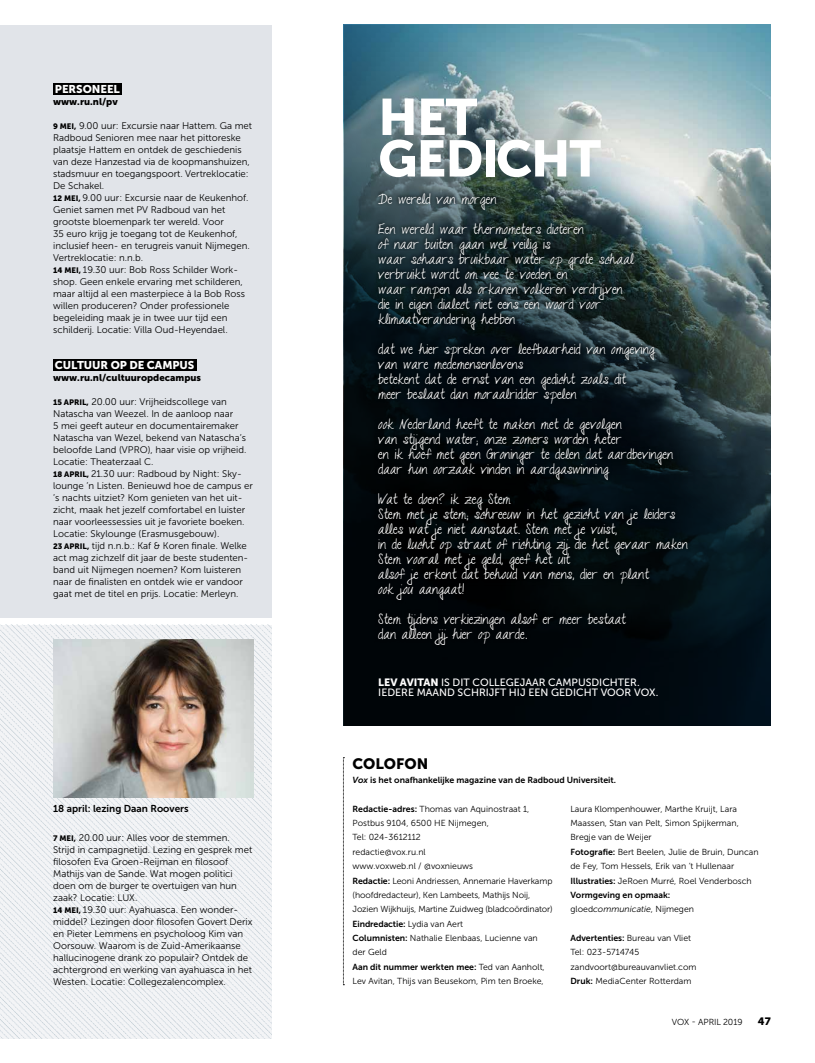
<style>
.page{position:relative;width:815px;height:1063px;background:#fff}
.page>*{position:absolute;margin:0;border:0;box-sizing:border-box;transform-origin:0 0}
.t1{font:50.88px/41.5px "Museo Sans 900";letter-spacing:-.02em;color:#fff}
.t2{font:15px "Museo Sans 900";color:#000}
.t3{font:13.75px/15px "Talkingtothe Moon";color:#fff}
.t4{font:11.25px "Museo Sans 900";letter-spacing:-.005em;color:#fff}
.t5{font:10.62px "Museo Sans 900";color:#000}
.t6{font:10.5px/10.5px "Museo Sans 500";color:#fff}
.t7{font:10px "Museo Sans 700";color:#000}
.t8{font:9.62px/12px "Museo Sans 300";color:#000}
.t9{font:9.62px "Museo Sans 900";color:#000}
.t10{font:8.75px/14.4px "Museo Sans 300";color:#000}
.t11{font:8.75px "Museo Sans 700";color:#000}
.s1{font-family:"Museo Sans 900";font-size:7.88px}
.s2{font-family:"Museo Sans 900"}
.s3{font-style:italic}
.s4{font-family:"Museo Sans 700"}
.s5{font-family:"Museo Sans 300"}
</style>
<div class="page">
<div style="left:0;top:25px;width:271px;height:592px;background:#e1e4e9"></div>
<img style="left:0;top:625px;width:271px;height:413px">
<svg style="left:344px;top:25px;width:427px;height:700px;background:#4a5e65"></svg>
<svg style="left:343px;top:757px;width:1px;height:228px"></svg>
<svg style="left:375px;top:189px;width:316px;height:460px;background:#101a1d"></svg>
<div style="left:53px;top:83px;width:69px;height:11px;background:#000"></div>
<div style="left:53px;top:359px;width:143px;height:11px;background:#000"></div>
<img style="left:53px;top:639px;width:200px;height:158px">
<p class="t4" style="left:55px;top:82px;width:66px">PERSONEEL</p>
<p class="t9" style="left:53px;top:96px;width:66px">www.ru.nl/pv</p>
<p class="t8" style="left:53px;top:119px;width:200px"><span class="s1">9 MEI,</span> 9.00 uur: Excursie naar Hattem. Ga met Radboud Senioren mee naar het pittoreske plaatsje Hattem en ontdek de geschiedenis van deze Hanzestad via de koopmanshuizen, stadsmuur en toegangspoort. Vertreklocatie:<br>De Schakel.<br><span class="s1">12 MEI,</span> 9.00 uur: Excursie naar de Keukenhof.<br>Geniet samen met PV Radboud van het grootste bloemenpark ter wereld. Voor<br>35 euro krijg je toegang tot de Keukenhof, inclusief heen- en terugreis vanuit Nijmegen.<br>Vertreklocatie: n.n.b.<br><span class="s1">14 MEI,</span> 19.30 uur: Bob Ross Schilder Work&shy;shop. Geen enkele ervaring met schilderen, maar altijd al een masterpiece à la Bob Ross willen produceren? Onder professionele begeleiding maak je in twee uur tijd een schilderij. Locatie: Villa Oud- Heyendael.</p>
<p class="t4" style="left:55px;top:358px;width:141px">CULTUUR OP DE CAMPUS</p>
<p class="t9" style="left:53px;top:372px;width:149px">www.ru.nl/cultuuropdecampus</p>
<p class="t8" style="left:53px;top:395px;width:201px"><span class="s1">15 APRIL,</span> 20.00 uur: Vrijheidscollege van Natascha van Weezel. In de aanloop naar<br>5 mei geeft auteur en documentairemaker Natascha van Wezel, bekend van Natascha’s beloofde Land (VPRO), haar visie op vrijheid.<br>Locatie: Theaterzaal C.<br><span class="s1">18 APRIL,</span> 21.30 uur: Radboud by Night: Sky&shy;lounge ’n Listen. Benieuwd hoe de campus er ’s nachts uitziet? Kom genieten van het uit&shy;zicht, maak het jezelf comfortabel en luister naar voorleessessies uit je favoriete boeken.<br>Locatie: Skylounge (Erasmusgebouw).<br><span class="s1">23 APRIL,</span> tijd n.n.b.: Kaf &amp; Koren finale. Welke act mag zichzelf dit jaar de beste studenten&shy;band uit Nijmegen noemen? Kom luisteren naar de finalisten en ontdek wie er vandoor gaat met de titel en prijs. Locatie: Merleyn.</p>
<p class="t7" style="left:53px;top:803px;width:137px">18 april: lezing Daan Roovers</p>
<p class="t8" style="left:53px;top:832px;width:201px"><span class="s1">7 MEI,</span> 20.00 uur: Alles voor de stemmen.<br>Strijd in campagnetijd. Lezing en gesprek met filosofen Eva Groen- Reijman en filosoof Mathijs van de Sande. Wat mogen politici doen om de burger te overtuigen van hun zaak? Locatie: LUX.<br><span class="s1">14 MEI,</span> 19.30 uur: Ayahuasca. Een wonder&shy;middel? Lezingen door filosofen Govert Derix en Pieter Lemmens en psycholoog Kim van Oorsouw. Waarom is de Zuid-Amerikaanse hallucinogene drank zo populair? Ontdek de achtergrond en werking van ayahuasca in het Westen. Locatie: Collegezalencomplex.</p>
<h1 class="t1" style="left:378px;top:96px;width:224px">HET<br>GEDICHT</h1>
<h3 class="t3" style="left:378px;top:184px;width:207px;line-height:30px">De wereld van morgen<br>Een wereld waar thermometers dicteren</h3>
<h3 class="t3" style="left:378px;top:236px;width:257px">of naar buiten gaan wel veilig is<br>waar schaars bruikbaar water op grote schaal verbruikt wordt om vee te voeden en<br>waar rampen als orkanen volkeren verdrijven die in eigen dialect niet eens een woord voor klimaatverandering hebben</h3>
<h3 class="t3" style="left:378px;top:341px;width:278px">dat we hier spreken over leefbaarheid van omgeving van ware medemensenlevens<br>betekent dat de ernst van een gedicht zoals dit<br>meer beslaat dan moraalridder spelen</h3>
<h3 class="t3" style="left:378px;top:416px;width:297px">ook Nederland heeft te maken met de gevolgen<br>van stijgend water; onze zomers worden heter<br>en ik hoef met geen Groninger te delen dat aardbevingen daar hun oorzaak vinden in aardgaswinning</h3>
<p class="t3" style="left:378px;top:491px;width:311px">Wat te doen? ik zeg Stem<br>Stem met je stem; schreeuw in het gezicht van je leiders alles wat je niet aanstaat. Stem met je vuist,<br>in de lucht op straat of richting zij die het gevaar maken Stem vooral met je geld, geef het uit<br>alsof je erkent dat behoud van mens, dier en plant<br>ook jou aangaat!</p>
<h3 class="t3" style="left:378px;top:611px;width:249px">Stem tijdens verkiezingen alsof er meer bestaat dan alleen jij hier op aarde.</h3>
<p class="t6" style="left:378px;top:677px;width:282px"><span class="s2">LEV AVITAN</span> IS DIT COLLEGEJAAR CAMPUSDICHTER.<br>IEDERE MAAND SCHRIJFT HIJ EEN GEDICHT VOOR VOX.</p>
<h2 class="t2" style="left:353px;top:755px;width:77px">COLOFON</h2>
<p class="t11" style="left:353px;top:775px;width:265px"><span class="s3">Vox</span> is het onafhankelijke magazine van de Radboud Universiteit.</p>
<p class="t10" style="left:353px;top:802px;width:202px"><span class="s4">Redactie-adres:</span> Thomas van Aquinostraat 1, Postbus 9104, 6500 HE Nijmegen,<br>Tel: 024- 3612112<br>redactie@vox.ru.nl<br>www.voxweb.nl / @voxnieuws<br><span class="s4">Redactie:</span> Leoni Andriessen, Annemarie Haverkamp (hoofdredacteur), Ken Lambeets, Mathijs Noij, Jozien Wijkhuijs, Martine Zuidweg (bladcoördinator)</p>
<p class="t11" style="left:353px;top:919px;width:112px">Eindredactie: <span class="s5">Lydia van Aert</span></p>
<p class="t10" style="left:353px;top:931px;width:187px"><span class="s4">Columnisten:</span> Nathalie Elenbaas, Lucienne van der Geld</p>
<p class="t11" style="left:353px;top:962px;width:194px">Aan dit nummer werkten mee: <span class="s5">Ted van Aanholt,</span></p>
<p class="t10" style="left:353px;top:974px;width:193px">Lev Avitan, Thijs van Beusekom, Pim ten Broeke,</p>
<p class="t10" style="left:570px;top:802px;width:190px">Laura Klompenhouwer, Marthe Kruijt, Lara Maassen, Stan van Pelt, Simon Spijkerman, Bregje van de Weijer<br><span class="s4">Fotografie:</span> Bert Beelen, Julie de Bruin, Duncan de Fey, Tom Hessels, Erik van ‘t Hullenaar <span class="s4">Illustraties:</span> JeRoen Murré, Roel Venderbosch</p>
<p class="t11" style="left:570px;top:890px;width:101px">Vormgeving en opmaak:</p>
<p class="t10" style="left:570px;top:902px;width:125px">gloed<span class="s3">communicatie</span>, Nijmegen</p>
<p class="t10" style="left:570px;top:931px;width:128px"><span class="s4">Advertenties:</span> Bureau van Vliet<br>Tel: 023- 5714745 zandvoort@bureauvanvliet.com<br><span class="s4">Druk:</span> MediaCenter Rotterdam</p>
<p class="t10" style="left:672px;top:1015px;width:72px">VOX - APRIL 2019</p>
<p class="t5" style="left:758px;top:1015px;width:14px">47</p>
</div>
